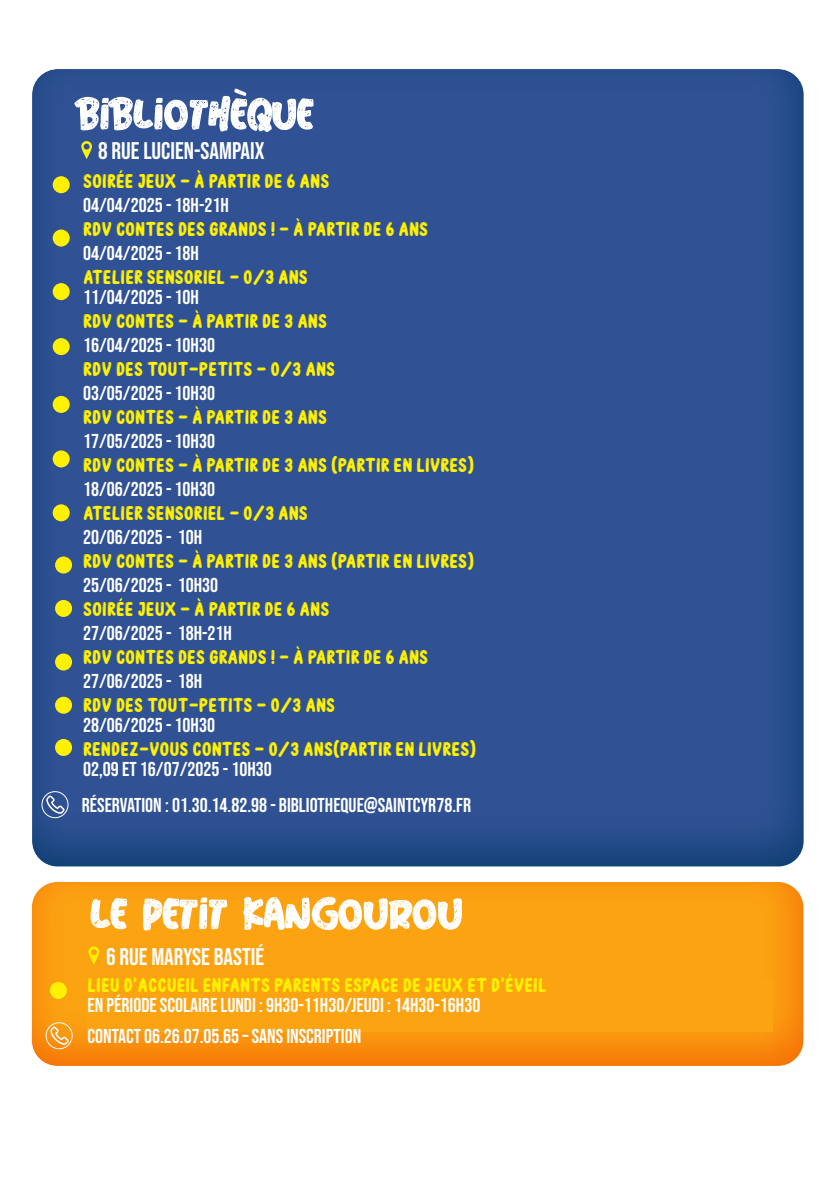
<style>
.page{position:relative;width:840px;height:1191px;background:#fff}
.page>*{position:absolute;margin:0;border:0;box-sizing:border-box;transform-origin:0 0}
.t1{font:50px "Wild Nature";color:#fff}
.t2{font:24px "Bebas Neue";color:#fff}
.t3{font:20px "Bubble Bobble";color:#fff101}
.t4{font:20px "Bebas Neue";color:#fff}
</style>
<div class="page">
<div style="left:29px;top:62px;width:774px;height:806px;background:#305294"></div>
<div style="left:53px;top:176px;width:17px;height:17px;background:#fff101;border-radius:50%"></div>
<div style="left:55px;top:556px;width:17px;height:17px;background:#fff101;border-radius:50%"></div>
<div style="left:53px;top:229px;width:17px;height:18px;background:#fff101;border-radius:50%"></div>
<div style="left:55px;top:600px;width:17px;height:17px;background:#fff101;border-radius:50%"></div>
<div style="left:55px;top:696px;width:17px;height:18px;background:#fff101;border-radius:50%"></div>
<div style="left:53px;top:283px;width:17px;height:17px;background:#fff101;border-radius:50%"></div>
<div style="left:55px;top:653px;width:17px;height:17px;background:#fff101;border-radius:50%"></div>
<div style="left:55px;top:739px;width:17px;height:17px;background:#fff101;border-radius:50%"></div>
<div style="left:53px;top:338px;width:17px;height:17px;background:#fff101;border-radius:50%"></div>
<div style="left:53px;top:396px;width:17px;height:17px;background:#fff101;border-radius:50%"></div>
<div style="left:53px;top:450px;width:17px;height:17px;background:#fff101;border-radius:50%"></div>
<div style="left:53px;top:504px;width:17px;height:17px;background:#fff101;border-radius:50%"></div>
<svg style="left:46px;top:795px;width:18px;height:18px"></svg>
<div style="left:42px;top:791px;width:26px;height:27px;border:1px solid #fff;border-radius:50%"></div>
<svg style="left:81px;top:141px;width:11px;height:18px"></svg>
<div style="left:29px;top:874px;width:774px;height:194px;background:#f68e1e;opacity:.75"></div>
<div style="left:87px;top:978px;width:685px;height:54px;background:#fca312"></div>
<div style="left:50px;top:982px;width:17px;height:17px;background:#fff101;border-radius:50%"></div>
<div style="left:98px;top:947px;width:444px;height:18px;background:#fca312;border-radius:9px"></div>
<svg style="left:50px;top:1026px;width:19px;height:18px"></svg>
<div style="left:46px;top:1022px;width:27px;height:27px;border:1px solid #fff;border-radius:50%"></div>
<svg style="left:81px;top:946px;width:18px;height:18px"></svg>
<p class="t1" style="left:77px;top:92px;width:238px">BIBLIOTHEQUE</p>
<p class="t2" style="left:98px;top:137px;width:168px">8 RUE LUCIEN-SAMPAIX</p>
<p class="t3" style="left:83px;top:170px;width:248px">SOIRÉE JEUX - À PARTIR DE 6 ANS</p>
<p class="t4" style="left:83px;top:194px;width:147px">04/04/2025 - 18H-21H</p>
<p class="t3" style="left:83px;top:218px;width:346px">RDV CONTES DES GRANDS ! - À PARTIR DE 6 ANS</p>
<p class="t4" style="left:83px;top:242px;width:117px">04/04/2025 - 18H</p>
<p class="t3" style="left:83px;top:266px;width:226px">ATELIER SENSORIEL - 0/3 ANS</p>
<p class="t4" style="left:83px;top:286px;width:117px">11/04/2025 - 10H</p>
<p class="t3" style="left:83px;top:310px;width:245px">RDV CONTES - À PARTIR DE 3 ANS</p>
<p class="t4" style="left:83px;top:334px;width:133px">16/04/2025 - 10H30</p>
<p class="t3" style="left:83px;top:358px;width:253px">RDV DES TOUT-PETITS - 0/3 ANS</p>
<p class="t4" style="left:83px;top:382px;width:133px">03/05/2025 - 10H30</p>
<p class="t3" style="left:83px;top:406px;width:245px">RDV CONTES - À PARTIR DE 3 ANS</p>
<p class="t4" style="left:83px;top:430px;width:133px">17/05/2025 - 10H30</p>
<p class="t3" style="left:83px;top:454px;width:392px">RDV CONTES - À PARTIR DE 3 ANS (PARTIR EN LIVRES)</p>
<p class="t4" style="left:83px;top:478px;width:133px">18/06/2025 - 10H30</p>
<p class="t3" style="left:83px;top:502px;width:226px">ATELIER SENSORIEL - 0/3 ANS</p>
<p class="t4" style="left:83px;top:526px;width:120px">20/06/2025 - 10H</p>
<p class="t3" style="left:83px;top:550px;width:392px">RDV CONTES - À PARTIR DE 3 ANS (PARTIR EN LIVRES)</p>
<p class="t4" style="left:83px;top:574px;width:136px">25/06/2025 - 10H30</p>
<p class="t3" style="left:83px;top:598px;width:248px">SOIRÉE JEUX - À PARTIR DE 6 ANS</p>
<p class="t4" style="left:83px;top:622px;width:150px">27/06/2025 - 18H-21H</p>
<p class="t3" style="left:83px;top:646px;width:346px">RDV CONTES DES GRANDS ! - À PARTIR DE 6 ANS</p>
<p class="t4" style="left:83px;top:670px;width:120px">27/06/2025 - 18H</p>
<p class="t3" style="left:83px;top:694px;width:253px">RDV DES TOUT-PETITS - 0/3 ANS</p>
<p class="t4" style="left:83px;top:714px;width:133px">28/06/2025 - 10H30</p>
<p class="t3" style="left:83px;top:738px;width:394px">RENDEZ-VOUS CONTES - 0/3 ANS(PARTIR EN LIVRES)</p>
<p class="t4" style="left:83px;top:758px;width:190px">02,09 ET 16/07/2025 - 10H30</p>
<p class="t4" style="left:82px;top:794px;width:390px">RÉSERVATION : 01.30.14.82.98 - BIBLIOTHEQUE@SAINTCYR78.FR</p>
<p class="t1" style="left:90px;top:892px;width:374px">LE PETIT KANGOUROU</p>
<p class="t2" style="left:106px;top:943px;width:159px">6 RUE MARYSE BASTIÉ</p>
<p class="t2" style="left:106px;top:945px;width:11px">8</p>
<p class="t2" style="left:151px;top:945px;width:122px">LUCIEN-SAMPAIX</p>
<p class="t3" style="left:87px;top:974px;width:460px">LIEU D’ACCUEIL ENFANTS PARENTS ESPACE DE JEUX ET D’ÉVEIL</p>
<p class="t4" style="left:87px;top:994px;width:394px">EN PÉRIODE SCOLAIRE LUNDI : 9H30-11H30/JEUDI : 14H30-16H30</p>
<p class="t4" style="left:87px;top:1025px;width:275px">CONTACT 06.26.07.05.65 – SANS INSCRIPTION</p>
</div>
